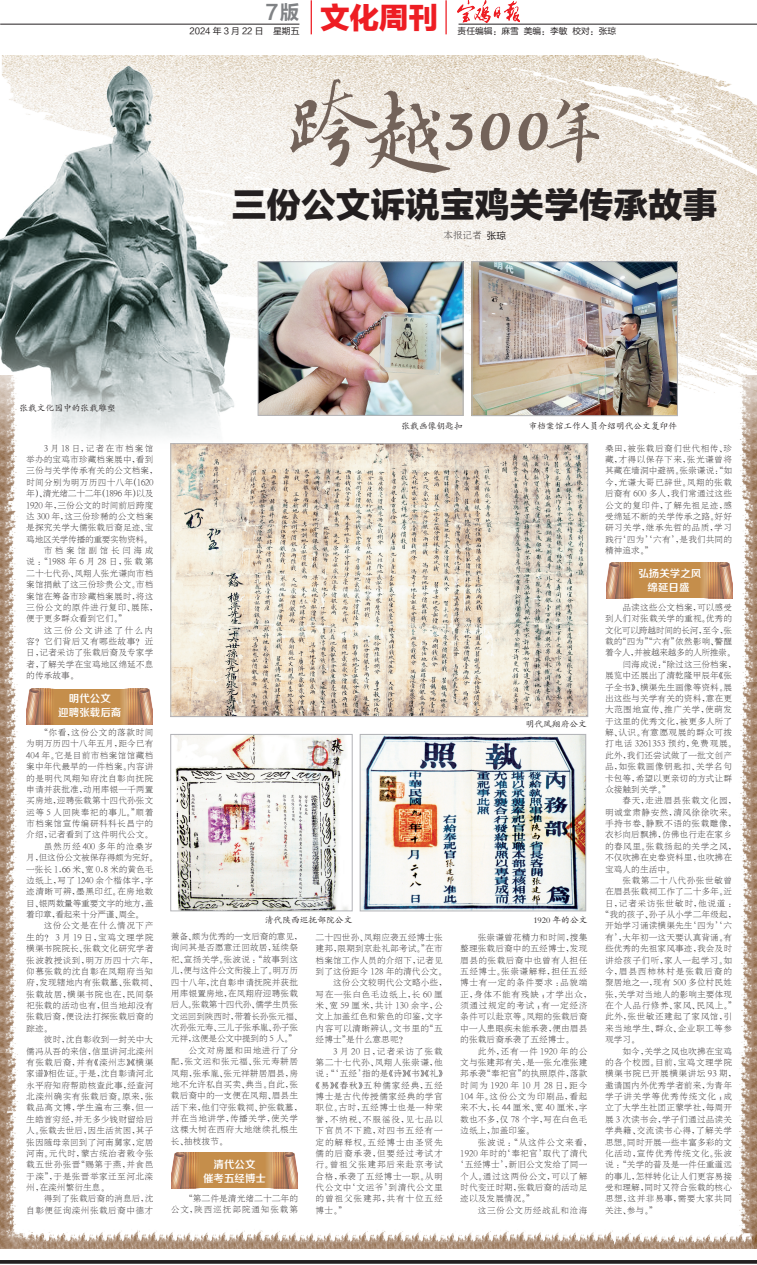
<style>
.page{position:relative;width:757px;height:1265px;background:#fff}
.page>*{position:absolute;margin:0;border:0;box-sizing:border-box;transform-origin:0 0}
.t1{font:97.65px "FZYANGNSXSS GB1 0";color:#73635a}
.t2{font:71.92px "FZYANGNSXSS GB1 0";color:#73635a}
.t3{font:35px "FZLTTHJW GB1 0";color:#231f20}
.t4{font:29.75px "FZLTTHJW GB1 0";color:#ee1d23}
.t5{font:20.04px "FZLTCHJW GB1 0";color:#808285}
.t6{font:10.5px "FZZZHONGJW GB1 0";color:#fff}
.t7{font:9.62px "H Ya 7 gb 3";color:#231f20}
.t8{font:8.75px/11.4px "H Ya 7 gb 3";color:#231f20}
.t9{font:8.75px/11.4px "H Ya 7 gb 3";letter-spacing:.04em;color:#231f20}
.t10{font:8.75px/11.4px "H Ya 7 gb 3";letter-spacing:-.03em;color:#231f20}
.t11{font:8.75px/11.4px "H Ya 7 gb 3";letter-spacing:.045em;color:#231f20;text-align:right}
.t12{font:8.75px "H Ya 7 gb 3";letter-spacing:.085em;color:#231f20}
.t13{font:8.75px "FZKTK GBK1 0";color:#231f20}
.t14{font:8.75px "H Ya 7 gb 3";letter-spacing:.05em;color:#231f20}
.t15{font:8.75px "FZLTHJW GB1 0";color:#231f20}
.t16{font:8.75px "H Ya 7 gb 3";letter-spacing:.09em;color:#231f20}
.t17{font:8.75px "H Ya 7 gb 3";letter-spacing:.025em;color:#231f20}
.t18{font:8.75px "H Ya 7 gb 3";letter-spacing:.075em;color:#231f20}
.t19{font:8.75px "H Ya 7 gb 3";letter-spacing:.07em;color:#231f20}
.t20{font:8.75px "H Ya 7 gb 3";letter-spacing:.06em;color:#231f20}
.s1{font-family:"FZLTHJW GB1 0"}
</style>
<div class="page">
<svg style="left:0;top:1260px;width:756px;height:4px;background:#312e2f"></svg>
<img style="left:457px;top:0;width:63px;height:22px">
<hr style="left:310px;top:0;width:2px;height:34px;background:#ee1d23">
<hr style="left:445px;top:0;width:1px;height:34px;background:#ee1d23">
<img style="left:2px;top:56px;width:754px;height:319px">
<img style="left:0;top:60px;width:258px;height:315px">
<img style="left:0;top:375px;width:756px;height:874px">
<div style="left:623px;top:563px;width:102px;height:35px;background:#c58e4b"></div>
<img style="left:685px;top:562px;width:47px;height:36px">
<img style="left:606px;top:562px;width:47px;height:36px">
<div style="left:189px;top:1153px;width:102px;height:35px;background:#c58e4b"></div>
<img style="left:251px;top:1152px;width:47px;height:36px">
<img style="left:172px;top:1152px;width:46px;height:36px">
<div style="left:44px;top:689px;width:101px;height:35px;background:#c58e4b"></div>
<img style="left:121px;top:689px;width:31px;height:35px">
<img style="left:26px;top:689px;width:27px;height:35px">
<img style="left:173px;top:446px;width:412px;height:269px">
<div style="left:171px;top:444px;width:416px;height:273px;border:1px solid #b2b3b7"></div>
<img style="left:474px;top:264px;width:201px;height:150px">
<div style="left:472px;top:262px;width:205px;height:154px;border:1px solid #b2b3b7"></div>
<img style="left:260px;top:264px;width:201px;height:149px">
<div style="left:258px;top:262px;width:205px;height:153px;border:1px solid #b2b3b7"></div>
<img style="left:362px;top:736px;width:221px;height:173px">
<div style="left:360px;top:734px;width:225px;height:177px;border:1px solid #b2b3b7"></div>
<img style="left:173px;top:736px;width:177px;height:173px">
<div style="left:171px;top:734px;width:181px;height:177px;border:1px solid #b2b3b7"></div>
<h3 class="t5" style="left:265px;top:1px;width:35px">7版</h3>
<p class="t15" style="left:189px;top:26px;width:111px">2024 年 3 月 22 日 星期五</p>
<h3 class="t4" style="left:320px;top:1px;width:120px">文化周刊</h3>
<p class="t15" style="left:457px;top:26px;width:160px">责任编辑：麻雪 美编：李敏 校对：张琼</p>
<p class="t1" style="left:282px;top:71px;width:98px">跨</p>
<p class="t1" style="left:356px;top:81px;width:98px">越</p>
<p class="t2" style="left:442px;top:91px;width:170px">300年</p>
<p class="t3" style="left:232px;top:185px;width:487px">三份公文诉说宝鸡关学传承故事</p>
<p class="t7" style="left:443px;top:231px;width:64px">本报记者 <span class="s1">张琼</span></p>
<p class="t13" style="left:19px;top:403px;width:98px">张载文化园中的张载雕塑</p>
<p class="t8" style="left:26px;top:442px;width:133px;text-indent:18px">3 月 18 日，记者在市档案馆举办的宝鸡市珍藏档案展中，看到三份与关学传承有关的公文档案，时间分别为明万历四十八年（1620年）、清光绪二十二年（1896 年）以及<br>1920 年，三份公文的时间前后跨度达 300 年，这三份珍稀的公文档案是探究关学大儒张载后裔足迹、宝鸡地区关学传播的重要实物资料。</p>
<p class="t8" style="left:26px;top:545px;width:133px;text-indent:18px">市档案馆副馆长闫海成说：“1988 年 6 月 28 日，张载第二十七代孙、凤翔人张光谦向市档案馆捐献了这三份珍贵公文。市档案馆在筹备市珍藏档案展时，将这三份公文的原件进行复印、展陈，便于更多群众看到它们。”</p>
<p class="t8" style="left:26px;top:624px;width:129px;text-align:justify;text-indent:18px">这三份公文讲述了什么内容？它们背后又有哪些故事？近日，记者采访了张载后裔及专家学者，了解关学在宝鸡地区绵延不息的传承故事。</p>
<p class="t6" style="left:69px;top:693px;width:43px">明代公文</p>
<p class="t6" style="left:58px;top:707px;width:64px">迎聘张载后裔</p>
<p class="t8" style="left:26px;top:727px;width:129px;text-align:justify;text-indent:13px">“你看，这份公文的落款时间为明万历四十八年五月，距今已有404 年。它是目前市档案馆馆藏档案中年代最早的一件档案。内容讲的是明代凤翔知府沈自彰向抚院申请并获批准，动用库银一千两置买房地，迎聘张载第十四代孙张文运等 5 人回陕奉祀的事儿。”顺着市档案馆宣传编研科科长昌宁的介绍，记者看到了这件明代公文。</p>
<p class="t10" style="left:26px;top:840px;width:133px;text-indent:18px">虽然历经 400 多年的沧桑岁月，但这份公文被保存得颇为完好。一张长 1.66 米、宽 0.8 米的黄色毛边纸上，写了 1240 余个楷体字，字迹清晰可辨，墨黑印红。在房地数目、银两数量等重要文字的地方，盖着印章，看起来十分严谨、周全。</p>
<p class="t9" style="left:26px;top:920px;width:133px;text-indent:18px">这份公文是在什么情况下产生的？ 3 月 19 日，宝鸡文理学院横渠书院院长、张载文化研究学者张波教授谈到，明万历四十六年，仰慕张载的沈自彰在凤翔府当知府，发现辖地内有张载墓、张载祠、张载故居，横渠书院也在，民间祭祀张载的活动也有，但当地却没有张载后裔，便设法打探张载后裔的踪迹。</p>
<p class="t8" style="left:26px;top:1034px;width:129px;text-align:justify;text-indent:18px">彼时，沈自彰收到一封关中大儒冯从吾的来信，信里讲河北滦州有张载后裔，并有《滦州志》《横渠家谱》相佐证。于是，沈自彰请河北永平府知府帮助核查此事，经查河北滦州确实有张载后裔。原来，张载品高文博，学生遍布三秦，但一生皓首穷经，并无多少钱财留给后人。张载去世后，因生活贫困，其子张因随母亲回到了河南舅家，定居河南。元代时，蒙古统治者敕令张载五世孙张晋“赐第于燕，并食邑于滦”，于是张晋举家迁至河北滦州，在滦州繁衍生息。</p>
<p class="t9" style="left:26px;top:1193px;width:129px;text-align:right">得到了张载后裔的消息后，沈<br>自彰便征询滦州张载后裔中德才</p>
<p class="t13" style="left:401px;top:422px;width:63px">张载画像钥匙扣</p>
<p class="t13" style="left:528px;top:422px;width:150px">市档案馆工作人员介绍明代公文复印件</p>
<p class="t13" style="left:265px;top:915px;width:89px">清代陕西巡抚部院公文</p>
<p class="t10" style="left:171px;top:931px;width:133px">兼备、颇为优秀的一支后裔的意见，询问其是否愿意迁回故居，延续祭祀、宣扬关学。张波说：“故事到这儿，便与这件公文衔接上了。明万历四十八年，沈自彰申请抚院并获批用库银置房地，在凤翔府迎聘张载后人。张载第十四代孙、儒学生员张文运回到陕西时，带着长孙张元福、次孙张元寿、三儿子张承胤、孙子张元祥，这便是公文中提到的 5 人。”</p>
<p class="t9" style="left:171px;top:1044px;width:133px;text-indent:18px">公文对房屋和田地进行了分配，张文运和张元福、张元寿耕居凤翔，张承胤、张元祥耕居眉县，房地不允许私自买卖、典当。自此，张载后裔中的一支便在凤翔、眉县生活下来，他们守张载祠、护张载墓，并在当地讲学，传播关学，使关学这棵大树在西府大地继续扎根生长、抽枝拔节。</p>
<p class="t6" style="left:213px;top:1158px;width:43px">清代公文</p>
<p class="t6" style="left:203px;top:1172px;width:64px">催考五经博士</p>
<p class="t11" style="left:171px;top:1192px;width:129px">“第二件是清光绪二十二年的<br>公文，陕西巡抚部院通知张载第</p>
<p class="t8" style="left:315px;top:931px;width:133px">二十四世孙、凤翔应袭五经博士张建邦，限期到京赴礼部考试。”在市档案馆工作人员的介绍下，记者见到了这份距今 128 年的清代公文。</p>
<p class="t8" style="left:315px;top:977px;width:133px;text-indent:18px">这份公文较明代公文略小些，写在一张白色毛边纸上，长 60 厘米、宽 59 厘米，共计 130 余字，公文上加盖红色和紫色的印鉴，文字内容可以清晰辨认。文书里的“五经博士”是什么意思呢？</p>
<p class="t16" style="left:333px;top:1047px;width:111px">3 月 20 日，记者采访了张载</p>
<p class="t9" style="left:315px;top:1057px;width:129px">第二十七代孙、凤翔人张崇谦，他</p>
<p class="t8" style="left:315px;top:1068px;width:133px">说：“‘五经’指的是《诗》《书》《礼》</p>
<p class="t18" style="left:311px;top:1081px;width:133px">《易》《春秋》五种儒家经典，五经</p>
<p class="t9" style="left:315px;top:1091px;width:129px">博士是古代传授儒家经典的学官</p>
<p class="t9" style="left:315px;top:1102px;width:129px">职位。古时，五经博士也是一种荣</p>
<p class="t16" style="left:315px;top:1115px;width:129px">誉，不纳税、不服徭役，见七品以</p>
<p class="t12" style="left:315px;top:1126px;width:129px">下官员不下跪，对四书五经有一</p>
<p class="t12" style="left:315px;top:1138px;width:129px">定的解释权。五经博士由圣贤先</p>
<p class="t12" style="left:315px;top:1149px;width:129px">儒的后裔承袭，但要经过考试才</p>
<p class="t12" style="left:315px;top:1160px;width:129px">行。曾祖父张建邦后来赴京考试</p>
<p class="t9" style="left:315px;top:1170px;width:129px">合格，承袭了五经博士一职。从明</p>
<p class="t9" style="left:315px;top:1182px;width:129px">代公文中‘文运爷’到清代公文里</p>
<p class="t12" style="left:315px;top:1194px;width:129px">的曾祖父张建邦，共有十位五经</p>
<p class="t8" style="left:315px;top:1204px;width:33px">博士。”</p>
<p class="t13" style="left:525px;top:720px;width:63px">明代凤翔府公文</p>
<p class="t13" style="left:533px;top:915px;width:56px">1920 年的公文</p>
<p class="t8" style="left:460px;top:931px;width:133px;text-indent:18px">张崇谦曾花精力和时间，搜集整理张载后裔中的五经博士，发现眉县的张载后裔中也曾有人担任五经博士。张崇谦解释，担任五经博士有一定的条件要求：品貌端正，身体不能有残缺；才学出众，须通过规定的考试；有一定经济条件可以赴京等。凤翔的张载后裔中一人患眼疾未能承袭，便由眉县的张载后裔承袭了五经博士。</p>
<p class="t8" style="left:460px;top:1045px;width:129px;text-align:justify;text-indent:18px">此外，还有一件 1920 年的公文与张建邦有关，是一张允准张建邦承袭“奉祀官”的执照原件，落款时间为 1920 年 10 月 28 日，距今104 年。这份公文为印刷品，看起来不大，长 44 厘米、宽 40 厘米，字数也不多，仅 78 个字，写在白色毛边纸上，加盖印鉴。</p>
<p class="t20" style="left:478px;top:1138px;width:115px">张波说：“从这件公文来看，</p>
<p class="t17" style="left:460px;top:1149px;width:129px">1920 年时的‘奉祀官’取代了清代</p>
<p class="t8" style="left:456px;top:1159px;width:133px">‘五经博士’，新旧公文发给了同一</p>
<p class="t11" style="left:460px;top:1170px;width:129px">个人。通过这两份公文，可以了解</p>
<p class="t8" style="left:460px;top:1182px;width:129px">时代变迁时期，张载后裔的活动足</p>
<p class="t8" style="left:460px;top:1193px;width:76px">迹以及发展情况。”</p>
<p class="t14" style="left:478px;top:1206px;width:111px">这三份公文历经战乱和沧海</p>
<p class="t8" style="left:605px;top:442px;width:129px;text-align:justify">桑田，被张载后裔们世代相传、珍藏，才得以保存下来，张光谦曾将其藏在墙洞中避祸。张崇谦说：“如今，光谦大哥已辞世。凤翔的张载后裔有 600 多人，我们常通过这些公文的复印件，了解先祖足迹，感受绵延不断的关学传承之路。好好研习关学，继承先哲的品质，学习践行‘四为’‘六有’，是我们共同的精神追求。”</p>
<p class="t6" style="left:638px;top:568px;width:64px">弘扬关学之风</p>
<p class="t6" style="left:647px;top:582px;width:43px">绵延日盛</p>
<p class="t8" style="left:605px;top:602px;width:132px;text-indent:18px">品读这些公文档案，可以感受到人们对张载关学的重视。优秀的文化可以跨越时间的长河，至今，张载的“四为”“六有”依然影响、警醒着今人，并被越来越多的人所推崇。</p>
<p class="t8" style="left:605px;top:658px;width:133px;text-indent:18px">闫海成说：“除过这三份档案，展览中还展出了清乾隆甲辰年《张子全书》、横渠先生画像等资料。展出这些与关学有关的资料，意在更大范围地宣传、推广关学，使萌发于这里的优秀文化，被更多人所了解、认识。有意愿观展的群众可拨打电话 3261353 预约，免费观展。此外，我们还尝试做了一批文创产品，如张载画像钥匙扣、关学名句卡包等，希望以更亲切的方式让群众接触到关学。”</p>
<p class="t11" style="left:605px;top:795px;width:133px;text-align:left;text-indent:18px">春天，走进眉县张载文化园，明诚堂肃静安然，清风徐徐吹来。手持书卷、静默不语的张载雕像，衣衫向后飘拂，仿佛也行走在家乡的春风里。张载扬起的关学之风，不仅吹拂在史卷资料里，也吹拂在宝鸡人的生活中。</p>
<p class="t14" style="left:622px;top:876px;width:111px">张载第二十八代孙张世敏曾</p>
<p class="t8" style="left:605px;top:886px;width:129px">在眉县张载祠工作了二十多年。近</p>
<p class="t19" style="left:605px;top:899px;width:133px">日，记者采访张世敏时，他说道：</p>
<p class="t8" style="left:600px;top:909px;width:137px">“我的孩子、孙子从小学二年级起，</p>
<p class="t8" style="left:605px;top:920px;width:129px">开始学习诵读横渠先生‘四为’‘六</p>
<p class="t8" style="left:605px;top:931px;width:129px">有’，大年初一这天要认真背诵。有</p>
<p class="t8" style="left:605px;top:943px;width:129px">些优秀的先祖家风事迹，我会及时</p>
<p class="t11" style="left:605px;top:954px;width:129px">讲给孩子们听，家人一起学习。如</p>
<p class="t12" style="left:605px;top:967px;width:129px">今，眉县西柿林村是张载后裔的</p>
<p class="t8" style="left:605px;top:977px;width:129px">聚居地之一，现有 500 多位村民姓</p>
<p class="t8" style="left:605px;top:988px;width:129px">张，关学对当地人的影响主要体现</p>
<p class="t14" style="left:605px;top:1001px;width:133px">在个人品行修养、家风、民风上。”</p>
<p class="t11" style="left:605px;top:1011px;width:129px">此外，张世敏还建起了家风馆，引</p>
<p class="t11" style="left:605px;top:1022px;width:129px">来当地学生、群众、企业职工等参</p>
<p class="t8" style="left:605px;top:1034px;width:36px">观学习。</p>
<p class="t8" style="left:605px;top:1045px;width:133px;text-indent:18px">如今，关学之风也吹拂在宝鸡的各个校园。目前，宝鸡文理学院横渠书院已开展横渠讲坛 93 期，邀请国内外优秀学者前来，为青年学子讲关学等优秀传统文化；成立了大学生社团正蒙学社，每周开展 3 次读书会，学子们通过品读关学典籍、交流读书心得，了解关学思想。同时开展一些丰富多彩的文化活动，宣传优秀传统文化。张波说：“关学的普及是一件任重道远的事儿，怎样转化让人们更容易接受和理解，同时又符合张载的核心思想，这并非易事，需要大家共同关注、参与。”</p>
</div>
